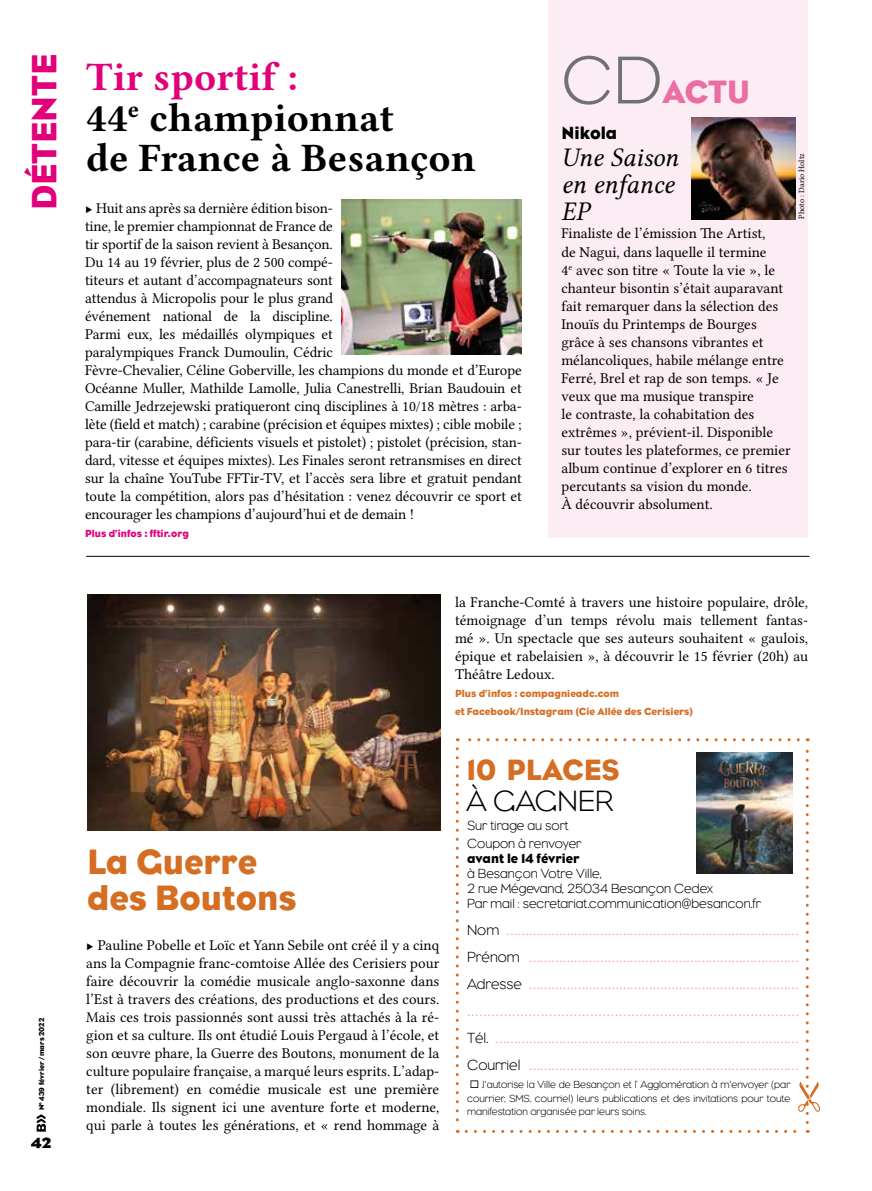
<style>
.page{position:relative;width:872px;height:1191px;background:#fff}
.page>*{position:absolute;margin:0;border:0;box-sizing:border-box;transform-origin:0 0}
.t1{font:40.5px/40.5px "Lin Libertine OB";color:#000}
.t2{font:36px/36px "Bureau Eagle";color:#d56e23}
.t3{font:36px "Bureau Eagle";color:#e2007a}
.t4{font:33px "Bureau Eagle";color:#ea6ea3}
.t5{font:30px "Bureau Eagle";color:#d56e23}
.t6{font:300 30px "Eagle";color:#000}
.t7{font:27px/27px "Lin Libertine OI";color:#000}
.t8{font:18px "Bureau Eagle";color:#000}
.t9{font:15px/18px "Lin Libertine O";letter-spacing:-.01em;color:#000}
.t10{font:15px/27px "Lin Libertine O";color:#f19fc1;text-align:justify}
.t11{font:700 15px "Bureau Eagle";color:#000}
.t12{font:300 13.5px/15px "Eagle";color:#000}
.t13{font:13.5px "Bureau Eagle";color:#000}
.t14{font:300 10.5px/13.5px "Eagle";color:#000;text-align:justify}
.t15{font:10.5px/18px "Bureau Eagle";color:#d56e23}
.t16{font:10.5px "Bureau Eagle";color:#e2007a}
.t17{font:8.25px "Lin Libertine O";color:#000}
.t18{font:7.5px "Bureau Eagle";color:#000}
.s1{color:#e2007a}
.s2{font-family:"Eagle";font-weight:300;font-size:69px;color:#707172}
.s3{font-family:"Eagle";font-weight:300;color:#000}
</style>
<div class="page">
<svg style="left:37px;top:1114px;width:9px;height:17px"></svg>
<hr style="left:86px;top:556px;width:723px;height:1px;background:#000">
<div style="left:549px;top:0;width:259px;height:537px;background:#fcecf3"></div>
<img style="left:691px;top:118px;width:104px;height:101px">
<svg style="left:456px;top:738px;width:364px;height:395px"></svg>
<img style="left:88px;top:594px;width:352px;height:237px">
<img style="left:696px;top:752px;width:97px;height:121px">
<img style="left:341px;top:200px;width:181px;height:155px">
<h2 class="t3" style="left:24px;top:210px;width:157px;rotate:-90deg">DÉTENTE</h2>
<p class="t18" style="left:37px;top:1110px;width:94px;rotate:-90deg">N<sup>o</sup> 439 février /mars 2022</p>
<p class="t11" style="left:31px;top:1134px;width:21px">42</p>
<h1 class="t1" style="left:86px;top:56px;width:391px"><span class="s1">Tir sportif :<br></span>44<sup>e</sup> championnat<br>de France à Besançon</h1>
<p class="t9" style="left:85px;top:199px;width:438px">▶ Huit ans après sa dernière édition bison-<br>tine, le premier championnat de France de<br>tir sportif de la saison revient à Besançon.<br>Du 14 au 19 février, plus de 2 500 compé-<br>titeurs et autant d’accompagnateurs sont<br>attendus à Micropolis pour le plus grand<br>événement national de la discipline.<br>Parmi eux, les médaillés olympiques et<br>paralympiques Franck Dumoulin, Cédric<br>Fèvre-Chevalier, Céline Goberville, les champions du monde et d’Europe Océanne Muller, Mathilde Lamolle, Julia Canestrelli, Brian Baudouin et Camille Jedrzejewski pratiqueront cinq disciplines à 10/18 mètres : arba&shy;lète (field et match) ; carabine (précision et équipes mixtes) ; cible mobile ; para-tir (carabine, déficients visuels et pistolet) ; pistolet (précision, stan&shy;dard, vitesse et équipes mixtes). Les Finales seront retransmises en direct sur la chaîne YouTube FFTir-TV, et l’accès sera libre et gratuit pendant toute la compétition, alors pas d’hésitation : venez découvrir ce sport et encourager les champions d’aujourd’hui et de demain !</p>
<p class="t16" style="left:85px;top:527px;width:105px">Plus d’infos : fftir.org</p>
<h3 class="t4" style="left:561px;top:73px;width:190px"><span class="s2">CD</span>ACTU</h3>
<p class="t8" style="left:561px;top:123px;width:57px">Nikola</p>
<h3 class="t7" style="left:561px;top:145px;width:119px">Une Saison en enfance<br>EP</h3>
<p class="t9" style="left:561px;top:225px;width:231px">Finaliste de l’émission The Artist,<br>de Nagui, dans laquelle il termine<br>4<sup>e</sup> avec son titre « Toute la vie », le chanteur bisontin s’était auparavant fait remarquer dans la sélection des Inouïs du Printemps de Bourges grâce à ses chansons vibrantes et mélancoliques, habile mélange entre Ferré, Brel et rap de son temps. « Je veux que ma musique transpire<br>le contraste, la cohabitation des extrêmes », prévient-il. Disponible sur toutes les plateformes, ce premier album continue d’explorer en 6 titres percutants sa vision du monde.<br>À découvrir absolument.</p>
<p class="t17" style="left:796px;top:219px;width:67px;rotate:-90deg">Photo : Dario Holtz</p>
<p class="t9" style="left:455px;top:593px;width:354px;text-align:justify">la Franche-Comté à travers une histoire populaire, drôle, témoignage d’un temps révolu mais tellement fantas&shy;mé ». Un spectacle que ses auteurs souhaitent « gaulois, épique et rabelaisien », à découvrir le 15 février (20h) au Théâtre Ledoux.</p>
<p class="t15" style="left:455px;top:685px;width:240px">Plus d’infos : compagnieadc.com<br>et Facebook/Instagram (Cie Allée des Cerisiers)</p>
<h2 class="t2" style="left:87px;top:843px;width:211px">La Guerre des Boutons</h2>
<p class="t9" style="left:86px;top:936px;width:354px;text-align:justify">▶ Pauline Pobelle et Loïc et Yann Sebile ont créé il y a cinq ans la Compagnie franc-comtoise Allée des Cerisiers pour faire découvrir la comédie musicale anglo-saxonne dans l’Est à travers des créations, des productions et des cours.<br>Mais ces trois passionnés sont aussi très attachés à la ré&shy;gion et sa culture. Ils ont étudié Louis Pergaud à l’école, et son œuvre phare, la Guerre des Boutons, monument de la culture populaire française, a marqué leurs esprits. L’adap&shy;ter (librement) en comédie musicale est une première mondiale. Ils signent ici une aventure forte et moderne, qui parle à toutes les générations, et « rend hommage à</p>
<h3 class="t5" style="left:466px;top:752px;width:155px">10 PLACES</h3>
<h3 class="t6" style="left:466px;top:784px;width:149px">À GAGNER</h3>
<p class="t12" style="left:467px;top:816px;width:116px;line-height:18px">Sur tirage au sort<br>Coupon à renvoyer</p>
<p class="t13" style="left:467px;top:851px;width:114px">avant le 14 février</p>
<p class="t12" style="left:467px;top:866px;width:295px">à Besançon Votre Ville,<br>2 rue Mégevand, 25034 Besançon Cedex<br>Par mail : secretariat.communication@besancon.fr</p>
<p class="t10" style="left:467px;top:917px;width:333px"><span class="s3">Nom</span> …………………………………………………………………… <span class="s3">Prénom</span> ……………………………………………………………… <span class="s3">Adresse</span> ……………………………………………………………… ……………………………………………………………………… <span class="s3">Tél.</span> ……………………………………………………………………… <span class="s3">Courriel</span> ………………………………………………………………</p>
<p class="t14" style="left:467px;top:1078px;width:325px">◻ J'autorise la Ville de Besançon et l’ Agglomération à m'envoyer (par courrier, SMS, courriel) leurs publications et des invitations pour toute manifestation organisée par leurs soins.</p>
</div>
